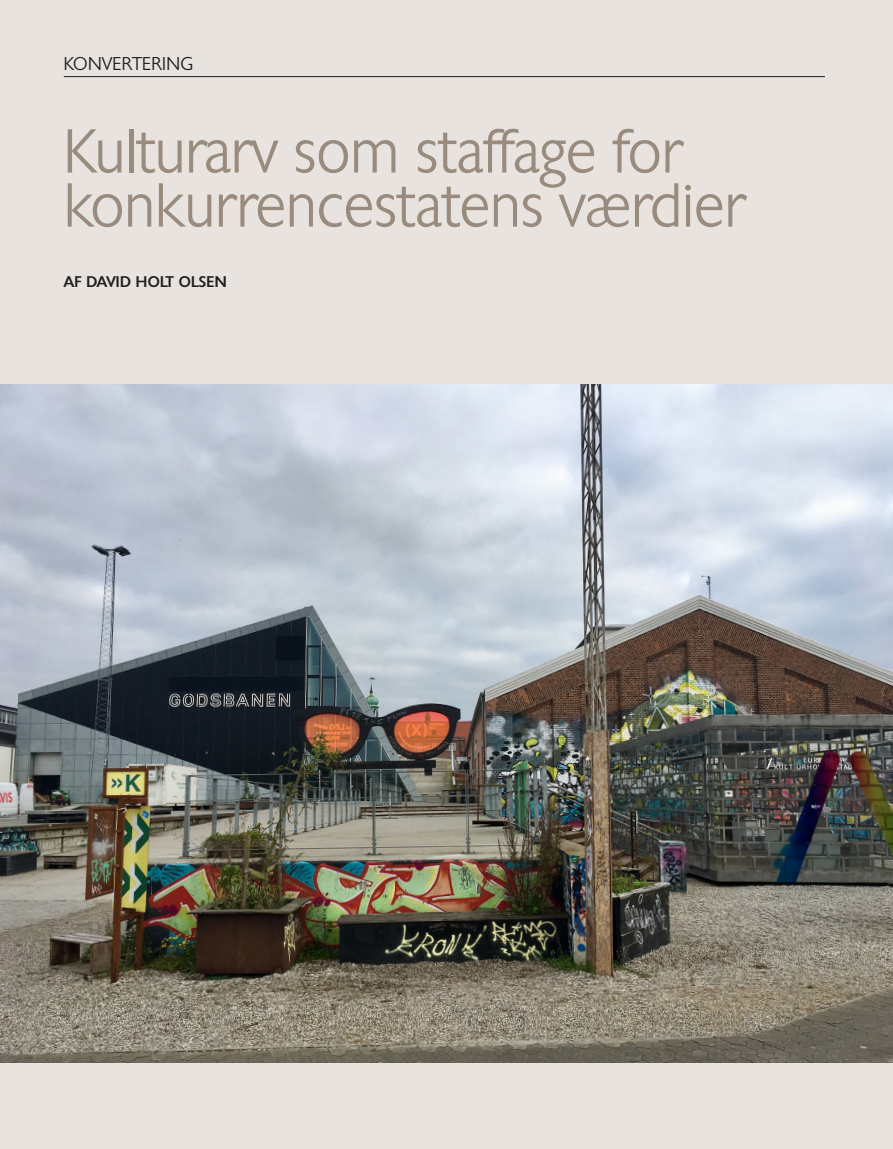
<style>
.page{position:relative;width:893px;height:1149px;background:#fff}
.page>*{position:absolute;margin:0;border:0;box-sizing:border-box;transform-origin:0 0}
.t1{font:300 60px "Chantilly";letter-spacing:-.005em;color:#998b7d;scale:.96 1}
.t2{font:300 18px "Chantilly";letter-spacing:.025em;color:#231f20}
.t3{font:500 15px "Chantilly";letter-spacing:.02em;color:#231f20}
</style>
<div class="page">
<div style="left:0;top:0;width:893px;height:1148px;background:#e8e3df"></div>
<img style="left:0;top:384px;width:893px;height:678px">
<hr style="left:64px;top:76px;width:761px;height:1px;background:#231f20">
<p class="t2" style="left:64px;top:52px;width:131px">KONVERTERING</p>
<p class="t1" style="left:64px;top:114px;width:647px">Kulturarv som staffage for</p>
<p class="t1" style="left:64px;top:168px;width:712px">konkurrencestatens værdier</p>
<p class="t3" style="left:64px;top:271px;width:164px">AF DAVID HOLT OLSEN</p>
</div>
